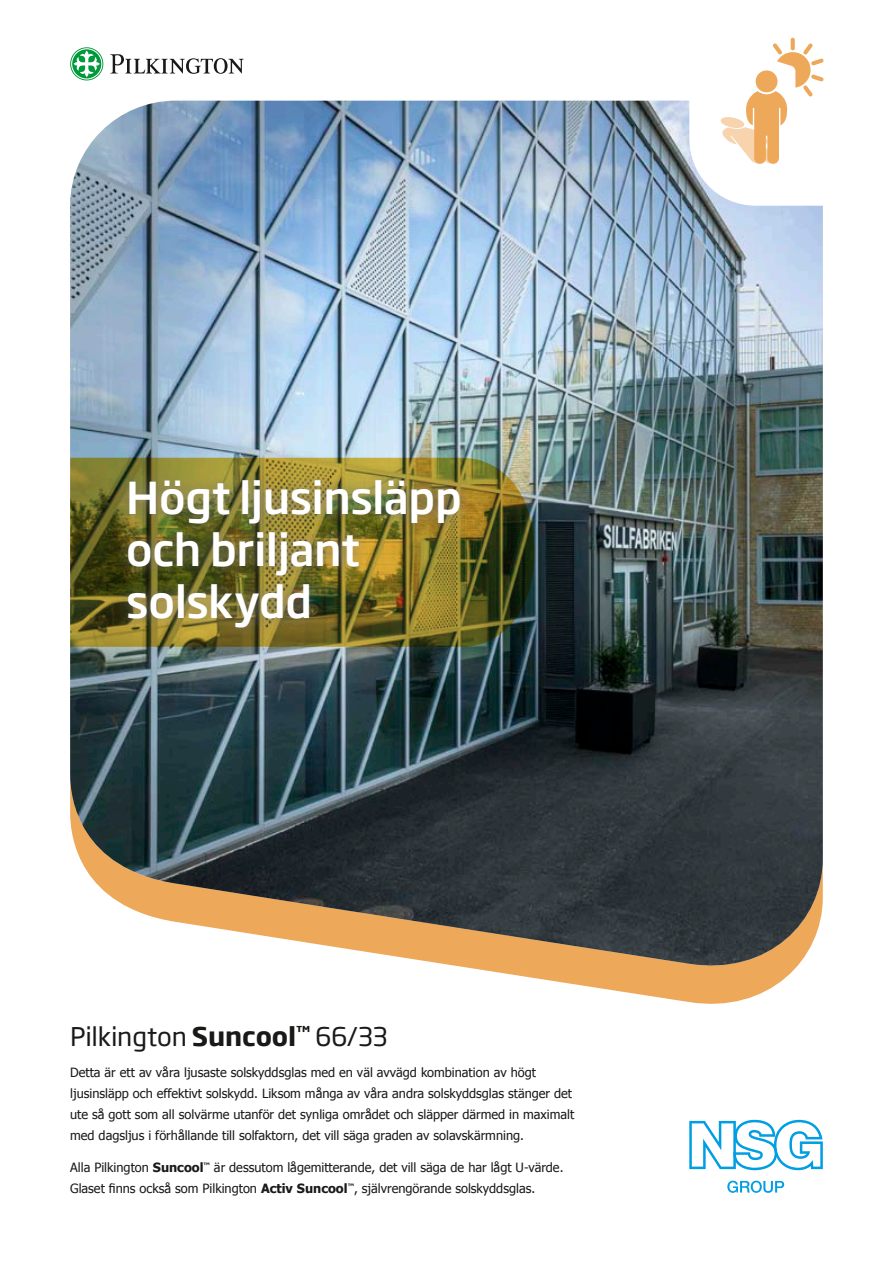
<style>
.page{position:relative;width:893px;height:1263px;background:#fff}
.page>*{position:absolute;margin:0;border:0;box-sizing:border-box;transform-origin:0 0}
.t1{font:500 43.5px/52.2px "Soho Gothic Pro";letter-spacing:-.01em;color:#fff}
.t2{font:25.5px "Soho Gothic Pro";letter-spacing:-.005em;color:#191918}
.t3{font:12.75px/21px "Tahoma";color:#191918}
.s1{font-weight:700}
</style>
<div class="page">
<svg style="left:522px;top:976px;width:266px;height:28px;fill:#eda859"></svg>
<img style="left:70px;top:101px;width:753px;height:866px">
<svg style="left:689px;top:1120px;width:134px;height:50px"></svg>
<svg style="left:727px;top:1181px;width:57px;height:12px"></svg>
<svg style="left:110px;top:54px;width:134px;height:20px"></svg>
<svg style="left:70px;top:47px;width:33px;height:33px"></svg>
<svg style="left:71px;top:48px;width:31px;height:32px"></svg>
<svg style="left:72px;top:49px;width:29px;height:29px"></svg>
<svg style="left:74px;top:51px;width:26px;height:26px"></svg>
<svg style="left:689px;top:37px;width:135px;height:169px"></svg>
<div style="left:756px;top:70px;width:21px;height:22px;background:#eda859;border-radius:50%"></div>
<img style="left:70px;top:458px;width:464px;height:189px">
<div style="left:113px;top:465px;width:359px;height:175px;background:#787a79;opacity:.75"></div>
<h1 class="t1" style="left:126px;top:469px;width:337px">Högt ljusinsläpp och briljant solskydd</h1>
<h2 class="t2" style="left:70px;top:1017px;width:319px">Pilkington <span class="s1">Suncool</span><sup>™</sup> 66/33</h2>
<p class="t3" style="left:70px;top:1061px;width:506px">Detta är ett av våra ljusaste solskyddsglas med en väl avvägd kombination av högt ljusinsläpp och effektivt solskydd. Liksom många av våra andra solskyddsglas stänger det ute så gott som all solvärme utanför det synliga området och släpper därmed in maximalt med dagsljus i förhållande till solfaktorn, det vill säga graden av solavskärmning.</p>
<p class="t3" style="left:70px;top:1156px;width:495px">Alla Pilkington <span class="s1">Suncool</span><sup>™</sup> är dessutom lågemitterande, det vill säga de har lågt U-värde.<br>Glaset finns också som Pilkington <span class="s1">Activ Suncool</span><sup>™</sup>, självrengörande solskyddsglas.</p>
</div>
